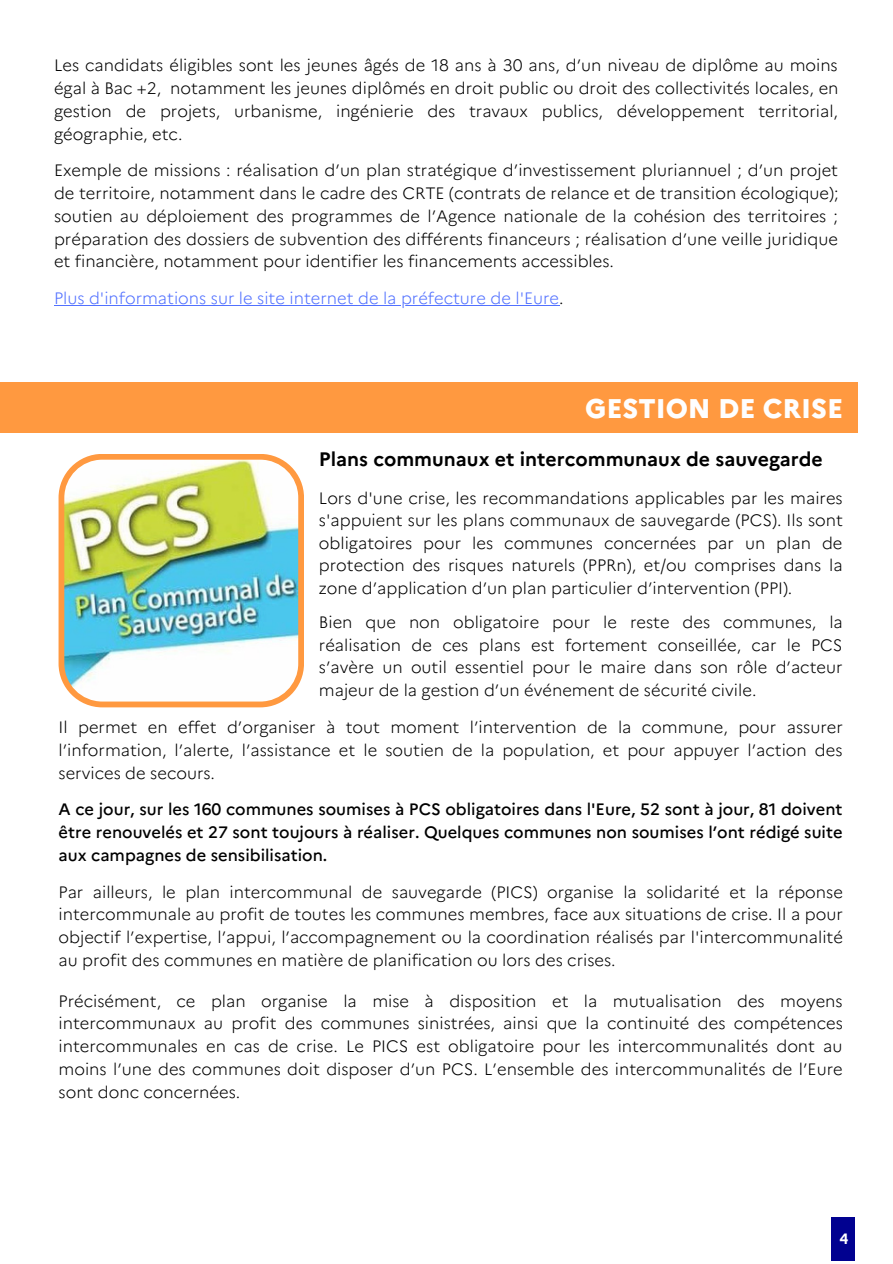
<style>
.page{position:relative;width:893px;height:1264px;background:#fff}
.page>*{position:absolute;margin:0;border:0;box-sizing:border-box;transform-origin:0 0}
.t1{font:800 27px "Marianne";color:#fefefe}
.t2{font:700 19.5px "Marianne";color:#000}
.t3{font:300 16.5px/22.8px "Marianne";color:#000;text-align:justify}
.t4{font:500 16.5px/22.8px "Marianne";color:#000;text-align:justify}
.t5{font:300 16.5px "Marianne";color:#5271ff}
.t6{font:700 15px "Marianne";color:#fff}
.s1{color:#000}
</style>
<div class="page">
<div style="left:831px;top:1217px;width:23px;height:44px;background:#010190"></div>
<div style="left:0;top:382px;width:857px;height:51px;background:#ff9940"></div>
<img style="left:59px;top:454px;width:245px;height:253px">
<hr style="left:54px;top:305px;width:505px;height:1px;background:#5271ff">
<p class="t3" style="left:54px;top:53px;width:786px">Les candidats éligibles sont les jeunes âgés de 18 ans à 30 ans, d’un niveau de diplôme au moins égal à Bac +2, notamment les jeunes diplômés en droit public ou droit des collectivités locales, en gestion de projets, urbanisme, ingénierie des travaux publics, développement territorial, géographie, etc.</p>
<p class="t3" style="left:54px;top:158px;width:786px">Exemple de missions : réalisation d’un plan stratégique d’investissement pluriannuel ; d’un projet de territoire, notamment dans le cadre des CRTE (contrats de relance et de transition écologique); soutien au déploiement des programmes de l’Agence nationale de la cohésion des territoires ; préparation des dossiers de subvention des différents financeurs ; réalisation d’une veille juridique et financière, notamment pour identifier les financements accessibles.</p>
<p class="t5" style="left:54px;top:285px;width:511px">Plus d'informations sur le site internet de la préfecture de l'Eure<span class="s1">.</span></p>
<p class="t1" style="left:585px;top:387px;width:259px">GESTION DE CRISE</p>
<p class="t2" style="left:319px;top:444px;width:505px">Plans communaux et intercommunaux de sauvegarde</p>
<p class="t3" style="left:319px;top:485px;width:525px">Lors d'une crise, les recommandations applicables par les maires s'appuient sur les plans communaux de sauvegarde (PCS). Ils sont obligatoires pour les communes concernées par un plan de protection des risques naturels (PPRn), et/ou comprises dans la zone d’application d’un plan particulier d’intervention (PPI).</p>
<p class="t3" style="left:319px;top:610px;width:525px">Bien que non obligatoire pour le reste des communes, la réalisation de ces plans est fortement conseillée, car le PCS s’avère un outil essentiel pour le maire dans son rôle d’acteur majeur de la gestion d’un événement de sécurité civile.</p>
<p class="t3" style="left:59px;top:714px;width:785px">Il permet en effet d’organiser à tout moment l’intervention de la commune, pour assurer l’information, l’alerte, l’assistance et le soutien de la population, et pour appuyer l’action des services de secours.</p>
<p class="t4" style="left:59px;top:796px;width:785px">A ce jour, sur les 160 communes soumises à PCS obligatoires dans l'Eure, 52 sont à jour, 81 doivent être renouvelés et 27 sont toujours à réaliser. Quelques communes non soumises l’ont rédigé suite aux campagnes de sensibilisation.</p>
<p class="t3" style="left:59px;top:878px;width:786px">Par ailleurs, le plan intercommunal de sauvegarde (PICS) organise la solidarité et la réponse intercommunale au profit de toutes les communes membres, face aux situations de crise. Il a pour objectif l’expertise, l’appui, l’accompagnement ou la coordination réalisés par l'intercommunalité au profit des communes en matière de planification ou lors des crises.</p>
<p class="t3" style="left:59px;top:987px;width:785px">Précisément, ce plan organise la mise à disposition et la mutualisation des moyens intercommunaux au profit des communes sinistrées, ainsi que la continuité des compétences intercommunales en cas de crise. Le PICS est obligatoire pour les intercommunalités dont au moins l’une des communes doit disposer d’un PCS. L’ensemble des intercommunalités de l’Eure sont donc concernées.</p>
<p class="t6" style="left:839px;top:1226px;width:10px">4</p>
</div>
